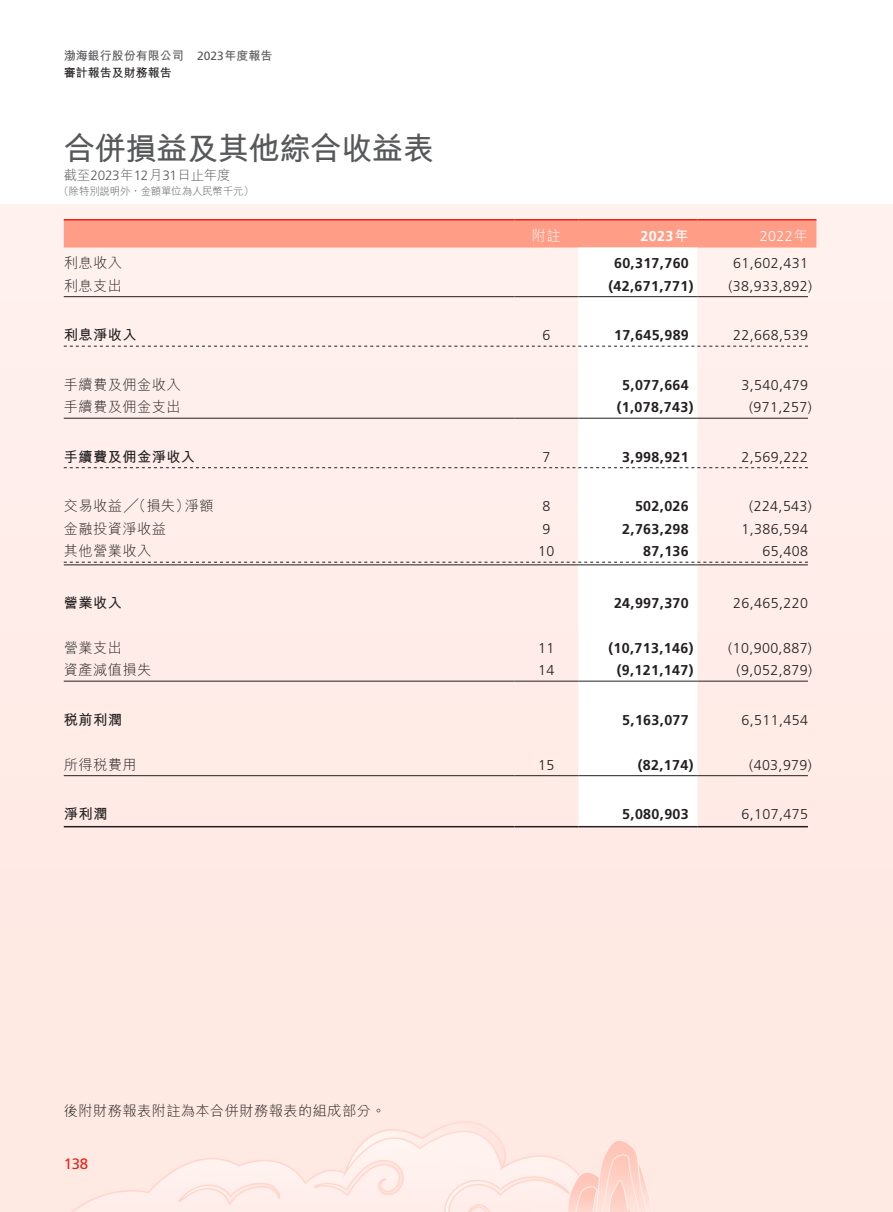
<style>
.page{position:relative;width:893px;height:1212px;background:#fff}
.page>*{position:absolute;margin:0;border:0;box-sizing:border-box;transform-origin:0 0}
.t1{font:700 31.5px "M Hei HK";letter-spacing:-.02em;color:#57585a}
.t2{font:15px "Frutiger LT Std";color:#e72419}
.t3{font:300 14.25px "Frutiger LT Std";letter-spacing:.03em;color:#231f20}
.t4{font:700 14.25px "Frutiger LT Std";letter-spacing:.03em;color:#231f20}
.t5{font:300 14.25px "M Hei HK";letter-spacing:.03em;color:#231f20}
.t6{font:700 14.25px "M Hei HK";letter-spacing:.03em;color:#231f20}
.t7{font:700 14.25px "Frutiger LT Std";color:#fff}
.t8{font:300 14.25px "Frutiger LT Std";color:#fff}
.t9{font:300 14.25px "M Hei HK";color:#fff}
.t10{font:300 13.5px "M Hei HK";letter-spacing:-.02em;color:#57585a}
.t11{font:700 12px "M Hei HK";color:#57585a}
.t12{font:700 12px "M Hei HK";color:#231f20}
.t13{font:300 10.5px "M Hei HK";letter-spacing:-.02em;color:#57585a}
.s1{font-family:"Frutiger LT Std";font-weight:400}
.s2{font-family:"Frutiger LT Std"}
.s3{font-family:"M Hei HK"}
</style>
<div class="page">
<div style="left:0;top:204px;width:893px;height:1008px;background:#ffece7"></div>
<div style="left:64px;top:220px;width:752px;height:27px;background:#ff9d87"></div>
<svg style="left:578px;top:247px;width:119px;height:579px"></svg>
<hr style="left:64px;top:219px;width:450px;height:1px;background:#e72419">
<hr style="left:514px;top:219px;width:64px;height:1px;background:#e72419">
<hr style="left:578px;top:219px;width:119px;height:1px;background:#e72419">
<hr style="left:697px;top:219px;width:119px;height:1px;background:#e72419">
<hr style="left:64px;top:296px;width:450px;height:1px;background:#231f20">
<hr style="left:514px;top:296px;width:64px;height:1px;background:#231f20">
<hr style="left:578px;top:296px;width:119px;height:1px;background:#231f20">
<hr style="left:697px;top:296px;width:111px;height:1px;background:#231f20">
<svg style="left:64px;top:346px;width:744px;height:1px"></svg>
<hr style="left:64px;top:418px;width:450px;height:1px;background:#231f20">
<hr style="left:514px;top:418px;width:64px;height:1px;background:#231f20">
<hr style="left:578px;top:418px;width:119px;height:1px;background:#231f20">
<hr style="left:697px;top:418px;width:111px;height:1px;background:#231f20">
<svg style="left:64px;top:467px;width:744px;height:1px"></svg>
<hr style="left:64px;top:564px;width:450px;height:1px;background:#231f20">
<hr style="left:514px;top:564px;width:64px;height:1px;background:#231f20">
<hr style="left:578px;top:564px;width:119px;height:1px;background:#231f20">
<svg style="left:64px;top:562px;width:744px;height:1px"></svg>
<hr style="left:697px;top:564px;width:111px;height:1px;background:#231f20">
<hr style="left:64px;top:681px;width:450px;height:1px;background:#231f20">
<hr style="left:514px;top:681px;width:64px;height:1px;background:#231f20">
<hr style="left:578px;top:681px;width:119px;height:1px;background:#231f20">
<hr style="left:697px;top:681px;width:111px;height:1px;background:#231f20">
<hr style="left:64px;top:775px;width:450px;height:1px;background:#231f20">
<hr style="left:514px;top:775px;width:64px;height:1px;background:#231f20">
<hr style="left:578px;top:775px;width:119px;height:1px;background:#231f20">
<hr style="left:697px;top:775px;width:111px;height:1px;background:#231f20">
<hr style="left:64px;top:826px;width:450px;height:1px;background:#231f20">
<hr style="left:514px;top:826px;width:64px;height:1px;background:#231f20">
<hr style="left:578px;top:826px;width:119px;height:1px;background:#231f20">
<hr style="left:697px;top:826px;width:111px;height:1px;background:#231f20">
<p class="t11" style="left:64px;top:46px;width:210px">渤海銀行股份有限公司 <span class="s1">2023</span>年度報告</p>
<p class="t12" style="left:64px;top:63px;width:109px">審計報告及財務報告</p>
<h1 class="t1" style="left:64px;top:125px;width:372px">合併損益及其他綜合收益表</h1>
<p class="t10" style="left:64px;top:168px;width:168px">截至<span class="s2">2023</span>年<span class="s2">12</span>月<span class="s2">31</span>日止年度</p>
<p class="t13" style="left:59px;top:185px;width:197px">（除特別說明外，金額單位為人民幣千元）</p>
<p class="t9" style="left:532px;top:229px;width:30px">附註</p>
<p class="t7" style="left:641px;top:228px;width:50px">2023<span class="s3">年</span></p>
<p class="t8" style="left:760px;top:228px;width:50px">2022<span class="s3">年</span></p>
<p class="t5" style="left:64px;top:256px;width:60px">利息收入</p>
<p class="t4" style="left:614px;top:255px;width:76px">60,317,760</p>
<p class="t3" style="left:733px;top:255px;width:76px">61,602,431</p>
<p class="t5" style="left:64px;top:278px;width:60px">利息支出</p>
<p class="t4" style="left:608px;top:277px;width:87px">(42,671,771)</p>
<p class="t3" style="left:728px;top:278px;width:85px">(38,933,892)</p>
<p class="t6" style="left:64px;top:325px;width:74px">利息淨收入</p>
<p class="t3" style="left:542px;top:327px;width:9px">6</p>
<p class="t4" style="left:614px;top:327px;width:76px">17,645,989</p>
<p class="t3" style="left:733px;top:327px;width:76px">22,668,539</p>
<p class="t5" style="left:64px;top:377px;width:118px">手續費及佣金收入</p>
<p class="t4" style="left:622px;top:376px;width:68px">5,077,664</p>
<p class="t3" style="left:741px;top:377px;width:68px">3,540,479</p>
<p class="t5" style="left:64px;top:400px;width:118px">手續費及佣金支出</p>
<p class="t4" style="left:617px;top:399px;width:78px">(1,078,743)</p>
<p class="t3" style="left:749px;top:399px;width:64px">(971,257)</p>
<p class="t6" style="left:64px;top:446px;width:133px">手續費及佣金淨收入</p>
<p class="t3" style="left:542px;top:449px;width:9px">7</p>
<p class="t4" style="left:622px;top:448px;width:68px">3,998,921</p>
<p class="t3" style="left:741px;top:449px;width:68px">2,569,222</p>
<p class="t5" style="left:64px;top:499px;width:152px">交易收益╱（損失）淨額</p>
<p class="t3" style="left:542px;top:498px;width:9px">8</p>
<p class="t4" style="left:635px;top:498px;width:55px">502,026</p>
<p class="t3" style="left:749px;top:498px;width:64px">(224,543)</p>
<p class="t5" style="left:64px;top:521px;width:104px">金融投資淨收益</p>
<p class="t3" style="left:542px;top:521px;width:9px">9</p>
<p class="t4" style="left:622px;top:520px;width:68px">2,763,298</p>
<p class="t3" style="left:741px;top:521px;width:68px">1,386,594</p>
<p class="t5" style="left:64px;top:544px;width:89px">其他營業收入</p>
<p class="t3" style="left:538px;top:543px;width:18px">10</p>
<p class="t4" style="left:643px;top:543px;width:47px">87,136</p>
<p class="t3" style="left:762px;top:543px;width:47px">65,408</p>
<p class="t6" style="left:64px;top:592px;width:60px">營業收入</p>
<p class="t4" style="left:614px;top:594px;width:76px">24,997,370</p>
<p class="t3" style="left:733px;top:595px;width:76px">26,465,220</p>
<p class="t5" style="left:64px;top:640px;width:60px">營業支出</p>
<p class="t3" style="left:538px;top:640px;width:18px">11</p>
<p class="t4" style="left:608px;top:639px;width:87px">(10,713,146)</p>
<p class="t3" style="left:728px;top:640px;width:85px">(10,900,887)</p>
<p class="t5" style="left:64px;top:663px;width:89px">資產減值損失</p>
<p class="t3" style="left:538px;top:662px;width:18px">14</p>
<p class="t4" style="left:617px;top:662px;width:78px">(9,121,147)</p>
<p class="t3" style="left:737px;top:662px;width:77px">(9,052,879)</p>
<p class="t6" style="left:64px;top:709px;width:60px">稅前利潤</p>
<p class="t4" style="left:622px;top:711px;width:68px">5,163,077</p>
<p class="t3" style="left:741px;top:712px;width:68px">6,511,454</p>
<p class="t5" style="left:64px;top:757px;width:74px">所得稅費用</p>
<p class="t3" style="left:538px;top:757px;width:18px">15</p>
<p class="t4" style="left:638px;top:756px;width:57px">(82,174)</p>
<p class="t3" style="left:749px;top:757px;width:64px">(403,979)</p>
<p class="t6" style="left:64px;top:804px;width:45px">淨利潤</p>
<p class="t4" style="left:622px;top:806px;width:68px">5,080,903</p>
<p class="t3" style="left:741px;top:806px;width:68px">6,107,475</p>
<p class="t5" style="left:64px;top:1104px;width:323px">後附財務報表附註為本合併財務報表的組成部分。</p>
<p class="t2" style="left:64px;top:1155px;width:26px">138</p>
</div>
